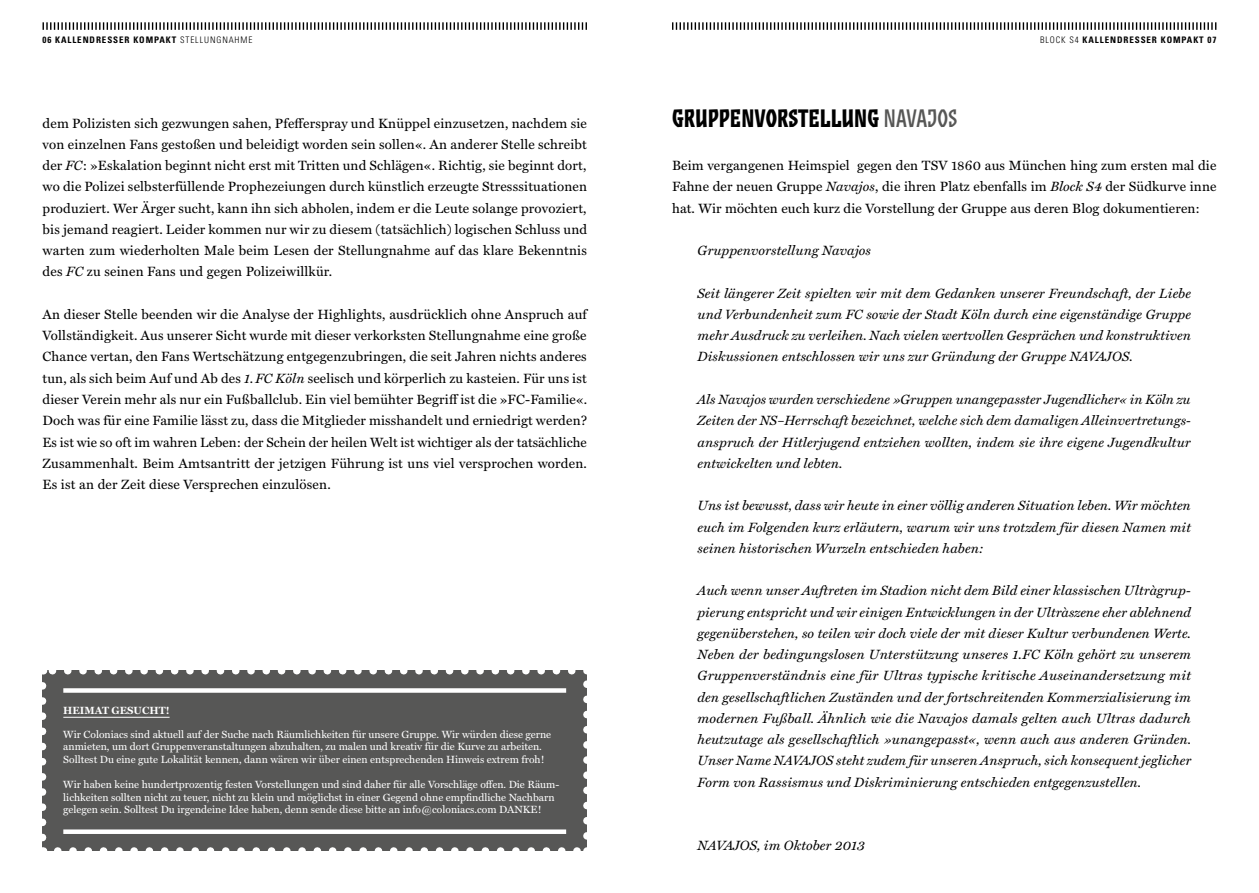
<style>
.page{position:relative;width:1259px;height:893px;background:#fff}
.page>*{position:absolute;margin:0;border:0;box-sizing:border-box;transform-origin:0 0}
.t1{font:600 25.5px "Zalamander Caps";color:#000}
.t2{font:13.5px/21.3px "Miller Text";letter-spacing:.015em;color:#000;text-align:justify}
.t3{font:italic 13.5px/21.3px "Miller Text";letter-spacing:.01em;color:#000;text-align:justify}
.t4{font:10.5px/12.6px "Miller Text";color:#fff}
.t5{font:700 10.5px "Miller Text";color:#fff}
.t6{font:700 condensed 9px "Univers LT Std";letter-spacing:.1em;color:#000}
.s1{font-weight:300}
.s2{font-style:italic}
.s3{font-weight:400;color:#575756}
</style>
<div class="page">
<svg style="left:43px;top:22px;width:544px;height:8px"></svg>
<svg style="left:672px;top:22px;width:544px;height:8px"></svg>
<div style="left:43px;top:671px;width:544px;height:180px;background:#575756"></div>
<div style="left:63px;top:688px;width:503px;height:5px;background:#fff"></div>
<hr style="left:63px;top:717px;width:107px;height:1px;background:#fff">
<div style="left:63px;top:829px;width:503px;height:5px;background:#fff"></div>
<svg style="left:58px;top:847px;width:521px;height:4px"></svg>
<svg style="left:50px;top:670px;width:522px;height:4px"></svg>
<svg style="left:42px;top:686px;width:4px;height:165px"></svg>
<svg style="left:583px;top:670px;width:4px;height:166px"></svg>
<p class="t6" style="left:43px;top:34px;width:211px">06 KALLENDRESSER KOMPAKT <span class="s1">STELLUNGNAHME</span></p>
<p class="t6" style="left:1040px;top:34px;width:178px"><span class="s1">BLOCK S4</span> KALLENDRESSER KOMPAKT 07</p>
<p class="t2" style="left:43px;top:112px;width:546px">dem Polizisten sich gezwungen sahen, Pfefferspray und Knüppel einzusetzen, nachdem sie von einzelnen Fans gestoßen und beleidigt worden sein sollen«. An anderer Stelle schreibt der <span class="s2">FC</span>: »Eskalation beginnt nicht erst mit Tritten und Schlägen«. Richtig, sie beginnt dort, wo die Polizei selbsterfüllende Prophezeiungen durch künstlich erzeugte Stresssituationen produziert. Wer Ärger sucht, kann ihn sich abholen, indem er die Leute solange provoziert, bis jemand reagiert. Leider kommen nur wir zu diesem (tatsächlich) logischen Schluss und warten zum wiederholten Male beim Lesen der Stellungnahme auf das klare Bekenntnis des <span class="s2">FC</span> zu seinen Fans und gegen Polizeiwillkür.</p>
<p class="t2" style="left:43px;top:304px;width:546px">An dieser Stelle beenden wir die Analyse der Highlights, ausdrücklich ohne Anspruch auf Vollständigkeit. Aus unserer Sicht wurde mit dieser verkorksten Stellungnahme eine große Chance vertan, den Fans Wertschätzung entgegenzubringen, die seit Jahren nichts anderes tun, als sich beim Auf und Ab des <span class="s2">1.FC Köln</span> seelisch und körperlich zu kasteien. Für uns ist dieser Verein mehr als nur ein Fußballclub. Ein viel bemühter Begriff ist die »FC-Familie«.<br>Doch was für eine Familie lässt zu, dass die Mitglieder misshandelt und erniedrigt werden?<br>Es ist wie so oft im wahren Leben: der Schein der heilen Welt ist wichtiger als der tatsächliche Zusammenhalt. Beim Amtsantritt der jetzigen Führung ist uns viel versprochen worden.<br>Es ist an der Zeit diese Versprechen einzulösen.</p>
<p class="t5" style="left:63px;top:704px;width:108px">HEIMAT GESUCHT!</p>
<p class="t4" style="left:63px;top:728px;width:489px">Wir Coloniacs sind aktuell auf der Suche nach Räumlichkeiten für unsere Gruppe. Wir würden diese gerne anmieten, um dort Gruppenveranstaltungen abzuhalten, zu malen und kreativ für die Kurve zu arbeiten.<br>Solltest Du eine gute Lokalität kennen, dann wären wir über einen entsprechenden Hinweis extrem froh!</p>
<p class="t4" style="left:63px;top:778px;width:497px">Wir haben keine hundertprozentig festen Vorstellungen und sind daher für alle Vorschläge offen. Die Räum&shy;lichkeiten sollten nicht zu teuer, nicht zu klein und möglichst in einer Gegend ohne empfindliche Nachbarn gelegen sein. Solltest Du irgendeine Idee haben, denn sende diese bitte an info@coloniacs.com DANKE!</p>
<h1 class="t1" style="left:672px;top:102px;width:287px">GRUPPENVORSTELLUNG <span class="s3">NAVAJOS</span></h1>
<p class="t2" style="left:672px;top:155px;width:546px">Beim vergangenen Heimspiel gegen den TSV 1860 aus München hing zum ersten mal die Fahne der neuen Gruppe <span class="s2">Navajos</span>, die ihren Platz ebenfalls im <span class="s2">Block S4</span> der Südkurve inne hat. Wir möchten euch kurz die Vorstellung der Gruppe aus deren Blog dokumentieren:</p>
<p class="t3" style="left:697px;top:240px;width:175px">Gruppenvorstellung Navajos</p>
<p class="t3" style="left:697px;top:282px;width:495px">Seit längerer Zeit spielten wir mit dem Gedanken unserer Freundschaft, der Liebe und Verbundenheit zum FC sowie der Stadt Köln durch eine eigenständige Gruppe mehr Ausdruck zu verleihen. Nach vielen wertvollen Gesprächen und konstruktiven Diskussionen entschlossen wir uns zur Gründung der Gruppe NAVAJOS.</p>
<p class="t3" style="left:697px;top:389px;width:495px">Als Navajos wurden verschiedene »Gruppen unangepasster Jugendlicher« in Köln zu Zeiten der NS–Herrschaft bezeichnet, welche sich dem damaligen Alleinvertretungs&shy;anspruch der Hitlerjugend entziehen wollten, indem sie ihre eigene Jugendkultur entwickelten und lebten.</p>
<p class="t3" style="left:697px;top:495px;width:495px">Uns ist bewusst, dass wir heute in einer völlig anderen Situation leben. Wir möchten euch im Folgenden kurz erläutern, warum wir uns trotzdem für diesen Namen mit seinen historischen Wurzeln entschieden haben:</p>
<p class="t3" style="left:697px;top:580px;width:495px">Auch wenn unser Auftreten im Stadion nicht dem Bild einer klassischen Ultràgrup&shy;pierung entspricht und wir einigen Entwicklungen in der Ultràszene eher ablehnend gegenüberstehen, so teilen wir doch viele der mit dieser Kultur verbundenen Werte.<br>Neben der bedingungslosen Unterstützung unseres 1.FC Köln gehört zu unserem Gruppenverständnis eine für Ultras typische kritische Auseinandersetzung mit den gesellschaftlichen Zuständen und der fortschreitenden Kommerzialisierung im modernen Fußball. Ähnlich wie die Navajos damals gelten auch Ultras dadurch heutzutage als gesellschaftlich »unangepasst«, wenn auch aus anderen Gründen.<br>Unser Name NAVAJOS steht zudem für unseren Anspruch, sich konsequent jeglicher Form von Rassismus und Diskriminierung entschieden entgegenzustellen.</p>
<p class="t3" style="left:697px;top:835px;width:169px">NAVAJOS, im Oktober 2013</p>
</div>
